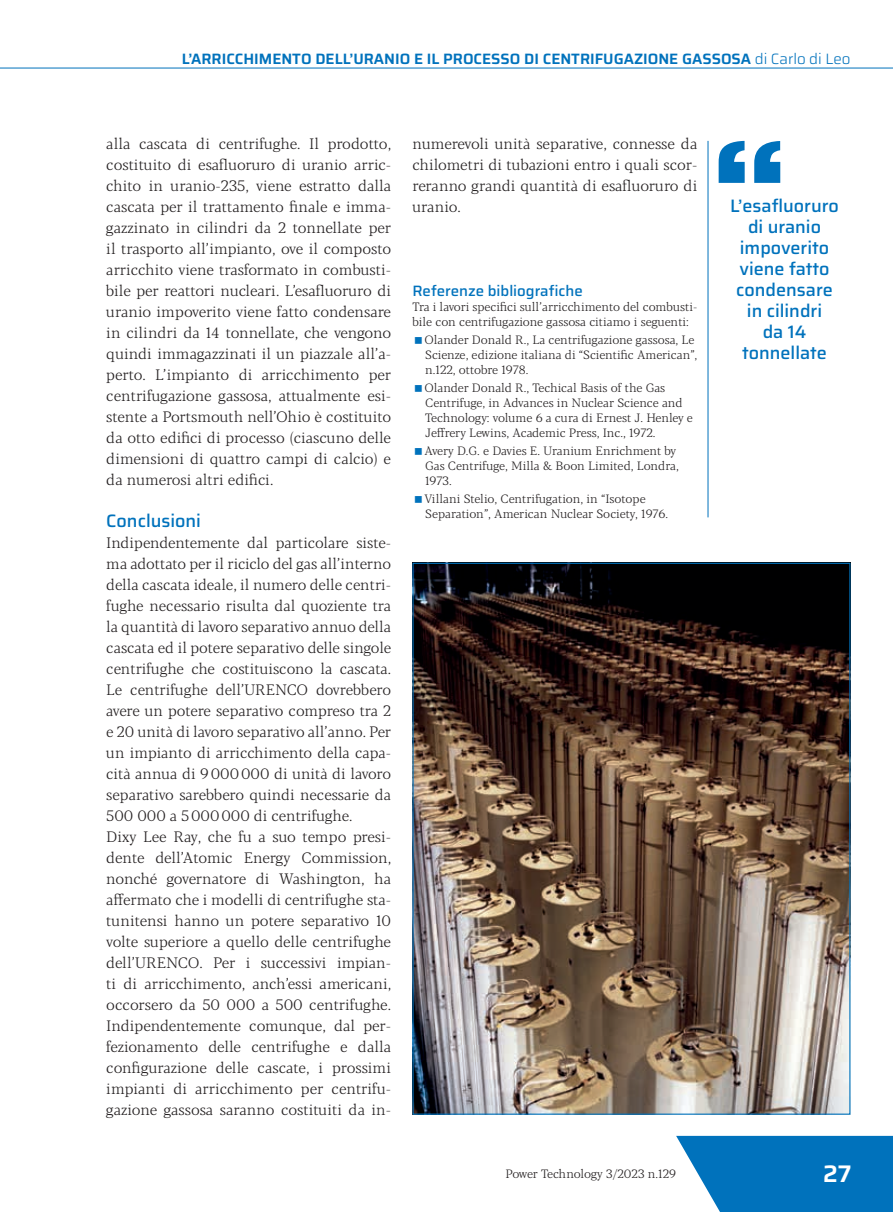
<style>
.page{position:relative;width:893px;height:1212px;background:#fff}
.page>*{position:absolute;margin:0;border:0;box-sizing:border-box;transform-origin:0 0}
.t1{font:600 24px "Saira";color:#fff}
.t2{font:500 18px/21px "Saira";color:#0072bc;text-align:center}
.t3{font:300 15px/21px "Blacker Pro Text";color:#231f20;text-align:justify}
.t4{font:600 15px "Saira";color:#0072bc}
.t5{font:500 15px "Saira";color:#0072bc}
.t6{font:300 12px/15px "Blacker Pro Text";color:#231f20}
.s1{font-weight:300}
</style>
<div class="page">
<svg style="left:676px;top:1136px;width:217px;height:76px"></svg>
<hr style="left:0;top:68px;width:893px;height:1px;background:#0072bc">
<hr style="left:708px;top:141px;width:1px;height:376px;background:#0072bc">
<img style="left:414px;top:565px;width:434px;height:548px">
<svg style="left:719px;top:141px;width:61px;height:42px"></svg>
<p class="t4" style="left:182px;top:46px;width:670px">L’ARRICCHIMENTO DELL’URANIO E IL PROCESSO DI CENTRIFUGAZIONE GASSOSA <span class="s1">di Carlo di Leo</span></p>
<p class="t3" style="left:106px;top:133px;width:286px">alla cascata di centrifughe. Il prodotto, costituito di esafluoruro di uranio arric&shy;chito in uranio-235, viene estratto dalla cascata per il trattamento finale e imma&shy;gazzinato in cilindri da 2 tonnellate per il trasporto all’impianto, ove il composto arricchito viene trasformato in combusti&shy;bile per reattori nucleari. L’esafluoruro di uranio impoverito viene fatto condensare in cilindri da 14 tonnellate, che vengono quindi immagazzinati il un piazzale all’a&shy;perto. L’impianto di arricchimento per centrifugazione gassosa, attualmente esi&shy;stente a Portsmouth nell’Ohio è costituito da otto edifici di processo (ciascuno delle dimensioni di quattro campi di calcio) e da numerosi altri edifici.</p>
<p class="t2" style="left:106px;top:509px;width:96px">Conclusioni</p>
<p class="t3" style="left:106px;top:532px;width:286px;text-align:left">Indipendentemente dal particolare siste&shy;ma adottato per il riciclo del gas all’interno della cascata ideale, il numero delle centri&shy;fughe necessario risulta dal quoziente tra la quantità di lavoro separativo annuo della cascata ed il potere separativo delle singole centrifughe che costituiscono la cascata.<br>Le centrifughe dell’URENCO dovrebbero avere un potere separativo compreso tra 2 e 20 unità di lavoro separativo all’anno. Per un impianto di arricchimento della capa&shy;cità annua di 9000000 di unità di lavoro separativo sarebbero quindi necessarie da 500 000 a 5000000 di centrifughe.<br>Dixy Lee Ray, che fu a suo tempo presi&shy;dente dell’Atomic Energy Commission, nonché governatore di Washington, ha affermato che i modelli di centrifughe sta&shy;tunitensi hanno un potere separativo 10 volte superiore a quello delle centrifughe dell’URENCO. Per i successivi impian&shy;ti di arricchimento, anch’essi americani, occorsero da 50 000 a 500 centrifughe.<br>Indipendentemente comunque, dal per&shy;fezionamento delle centrifughe e dalla configurazione delle cascate, i prossimi impianti di arricchimento per centrifu&shy;gazione gassosa saranno costituiti da in-</p>
<p class="t3" style="left:412px;top:133px;width:286px">numerevoli unità separative, connesse da chilometri di tubazioni entro i quali scor&shy;reranno grandi quantità di esafluoruro di uranio.</p>
<p class="t5" style="left:412px;top:278px;width:172px">Referenze bibliografiche</p>
<p class="t6" style="left:412px;top:299px;width:286px">Tra i lavori specifici sull’arricchimento del combusti&shy;bile con centrifugazione gassosa citiamo i seguenti:</p>
<p class="t6" style="left:424px;top:332px;width:274px">Olander Donald R., La centrifugazione gassosa, Le<br>Scienze, edizione italiana di “Scientific American”, n.122, ottobre 1978.</p>
<p class="t6" style="left:424px;top:380px;width:270px">Olander Donald R., Techical Basis of the Gas Centrifuge, in Advances in Nuclear Science and Technology: volume 6 a cura di Ernest J. Henley e Jeffrery Lewins, Academic Press, Inc., 1972.</p>
<p class="t6" style="left:424px;top:443px;width:256px">Avery D.G. e Davies E. Uranium Enrichment by<br>Gas Centrifuge, Milla &amp; Boon Limited, Londra,<br>1973.</p>
<p class="t6" style="left:424px;top:491px;width:245px">Villani Stelio, Centrifugation, in “Isotope<br>Separation”, American Nuclear Society, 1976.</p>
<p class="t2" style="left:730px;top:194px;width:110px">L’esafluoruro di uranio impoverito viene fatto condensare in cilindri<br>da 14 tonnellate</p>
<p class="t6" style="left:505px;top:1166px;width:172px">Power Technology 3/2023 n.129</p>
<h1 class="t1" style="left:823px;top:1154px;width:30px">27</h1>
</div>
